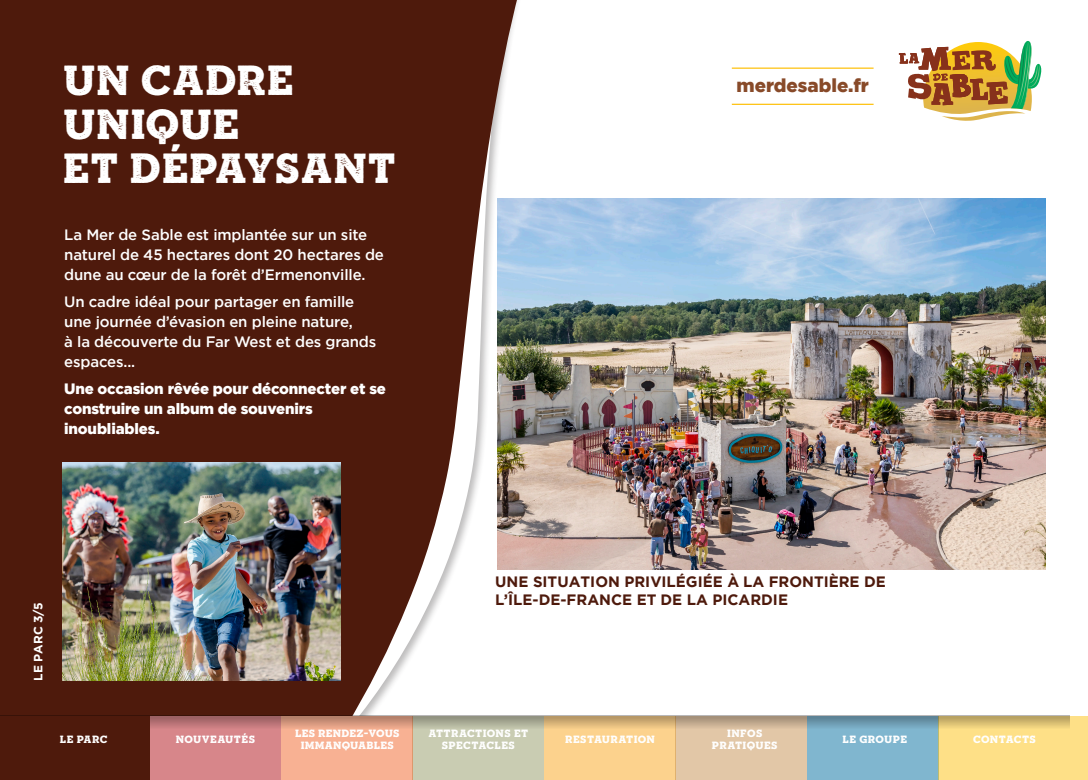
<style>
.page{position:relative;width:1088px;height:780px;background:#fff}
.page>*{position:absolute;margin:0;border:0;box-sizing:border-box;transform-origin:0 0}
.t1{font:40px/43.8px "Sonder Slab Black Rough";letter-spacing:.01em;color:#fff}
.t2{font:900 18.75px "Gotham";color:#884a29}
.t3{font:500 15px/20px "Gotham";letter-spacing:-.01em;color:#fff}
.t4{font:900 15px/20px "Gotham";letter-spacing:-.01em;color:#fff}
.t5{font:700 15px/18px "Gotham";color:#4e1a0c}
.t6{font:700 12px "Gotham";color:#fff}
.t7{font:10px/12.5px "Sonder Slab Black Rough";letter-spacing:.04em;color:#fff;text-align:center}
.t8{font:10px/12.5px "Sonder Slab Black Rough";letter-spacing:.02em;color:#fff;text-align:center}
</style>
<div class="page">
<svg style="left:0;top:0;width:536px;height:714px;background:#66392d"></svg>
<hr style="left:732px;top:104px;width:141px;height:1px;background:#fec210">
<hr style="left:732px;top:67px;width:141px;height:2px;background:#fec210">
<div style="left:807px;top:715px;width:131px;height:65px;background:#80b6cf"></div>
<div style="left:149px;top:715px;width:132px;height:65px;background:#d7868a"></div>
<div style="left:412px;top:715px;width:132px;height:65px;background:#c9ccb2"></div>
<div style="left:281px;top:715px;width:131px;height:65px;background:#f8b193"></div>
<div style="left:544px;top:715px;width:131px;height:65px;background:#fcd28d"></div>
<div style="left:938px;top:715px;width:150px;height:65px;background:#fee087"></div>
<div style="left:675px;top:715px;width:132px;height:65px;background:#e2c7a7"></div>
<div style="left:0;top:714px;width:1071px;height:17px;background:#231f20;opacity:.4"></div>
<div style="left:0;top:715px;width:149px;height:65px;background:#4e1a0c"></div>
<img style="left:497px;top:198px;width:548px;height:371px">
<img style="left:63px;top:462px;width:278px;height:218px">
<svg style="left:899px;top:41px;width:143px;height:80px"></svg>
<p class="t1" style="left:63px;top:58px;width:335px">UN CADRE<br>UNIQUE<br>ET DÉPAYSANT</p>
<p class="t3" style="left:64px;top:224px;width:321px">La Mer de Sable est implantée sur un site naturel de 45 hectares dont 20 hectares de dune au cœur de la forêt d’Ermenonville.</p>
<p class="t3" style="left:64px;top:291px;width:314px">Un cadre idéal pour partager en famille une journée d’évasion en pleine nature,<br>à la découverte du Far West et des grands espaces...</p>
<p class="t4" style="left:64px;top:378px;width:323px">Une occasion rêvée pour déconnecter et se construire un album de souvenirs inoubliables.</p>
<p class="t2" style="left:736px;top:73px;width:134px">merdesable.fr</p>
<p class="t6" style="left:30px;top:680px;width:80px;rotate:-90deg">LE PARC 3/5</p>
<p class="t8" style="left:60px;top:732px;width:49px">LE PARC</p>
<p class="t5" style="left:495px;top:572px;width:392px">UNE SITUATION PRIVILÉGIÉE À LA FRONTIÈRE DE<br>L’ÎLE-DE-FRANCE ET DE LA PICARDIE</p>
<p class="t8" style="left:295px;top:726px;width:106px">LES RENDEZ-VOUS<br>IMMANQUABLES</p>
<p class="t7" style="left:565px;top:732px;width:91px">RESTAURATION</p>
<p class="t7" style="left:973px;top:732px;width:64px">CONTACTS</p>
<p class="t7" style="left:428px;top:726px;width:101px">ATTRACTIONS ET<br>SPECTACLES</p>
<p class="t7" style="left:712px;top:726px;width:67px">INFOS<br>PRATIQUES</p>
<p class="t7" style="left:176px;top:732px;width:81px">NOUVEAUTÉS</p>
<p class="t8" style="left:842px;top:732px;width:66px">LE GROUPE</p>
</div>
